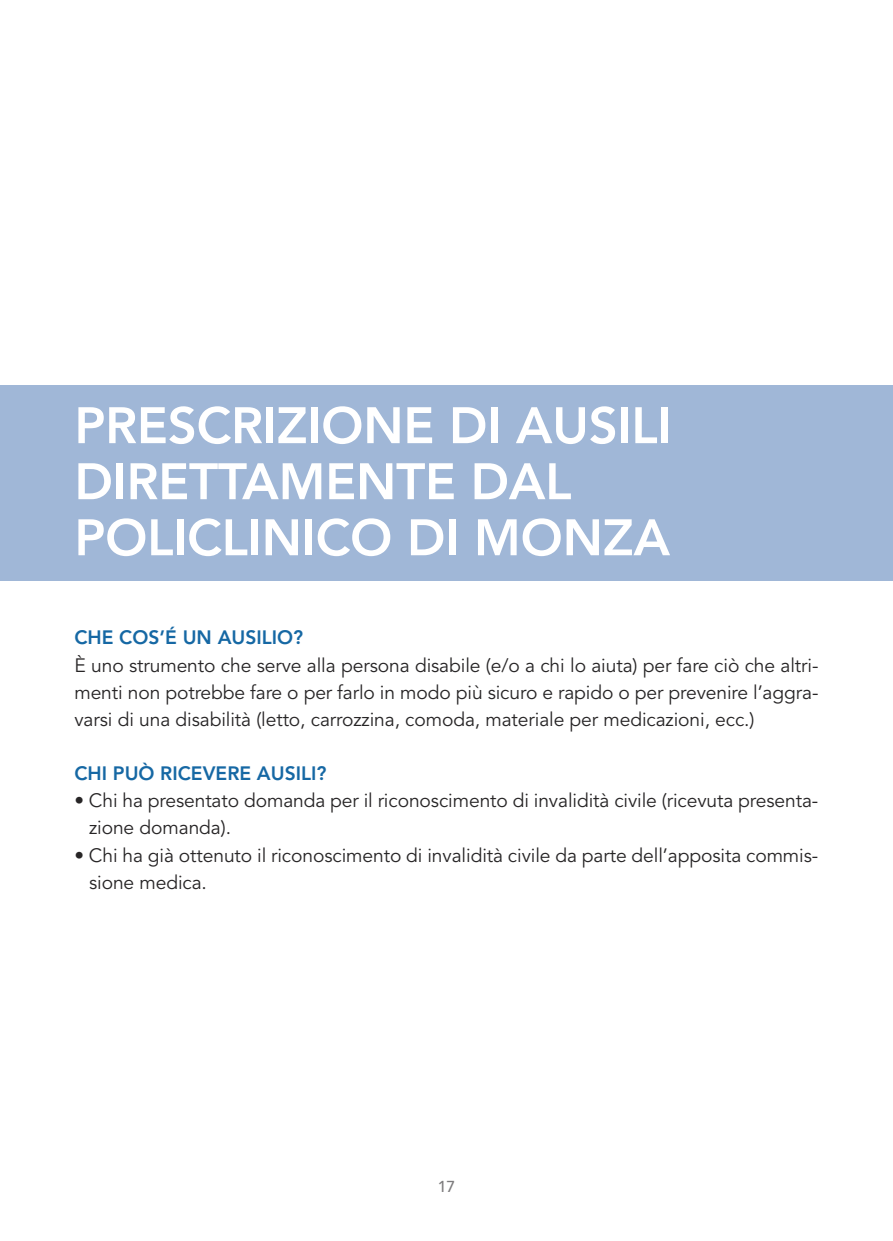
<style>
.page{position:relative;width:893px;height:1241px;background:#fff}
.page>*{position:absolute;margin:0;border:0;box-sizing:border-box;transform-origin:0 0}
.t1{font:800 50.75px/56px "Avenir";letter-spacing:-.005em;color:#fff}
.t2{font:19.25px/27.1px "Avenir";letter-spacing:-.005em;color:#272526}
.t3{font:800 19.25px "Avenir";color:#1668a4}
.t4{font:500 15.75px "Avenir";color:#7d7c7d}
</style>
<div class="page">
<div style="left:0;top:385px;width:893px;height:196px;background:#a0b7d7"></div>
<h1 class="t1" style="left:74px;top:397px;width:599px">PRESCRIZIONE DI AUSILI<br>DIRETTAMENTE DAL<br>POLICLINICO DI MONZA</h1>
<p class="t3" style="left:74px;top:622px;width:230px">CHE COS’É UN AUSILIO?</p>
<p class="t2" style="left:74px;top:651px;width:745px;text-align:justify">È uno strumento che serve alla persona disabile (e/o a chi lo aiuta) per fare ciò che altri&shy;menti non potrebbe fare o per farlo in modo più sicuro e rapido o per prevenire l’aggra&shy;varsi di una disabilità (letto, carrozzina, comoda, materiale per medicazioni, ecc.)</p>
<p class="t3" style="left:74px;top:758px;width:254px">CHI PUÒ RICEVERE AUSILI?</p>
<p class="t2" style="left:89px;top:787px;width:731px;text-indent:-15px">• Chi ha presentato domanda per il riconoscimento di invalidità civile (ricevuta presenta&shy;zione domanda).</p>
<p class="t2" style="left:89px;top:841px;width:731px;text-indent:-15px">• Chi ha già ottenuto il riconoscimento di invalidità civile da parte dell’apposita commis&shy;sione medica.</p>
<p class="t4" style="left:438px;top:1172px;width:19px">17</p>
</div>
